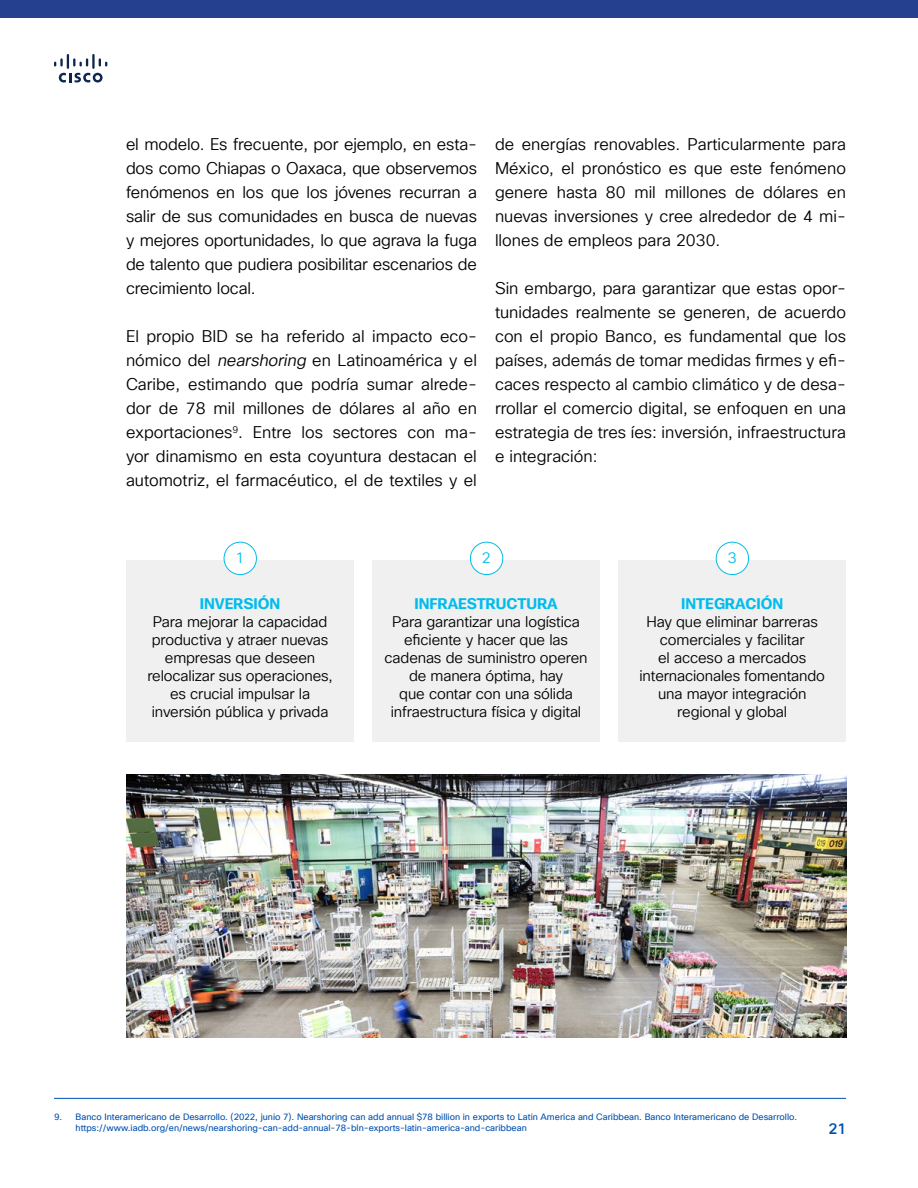
<style>
.page{position:relative;width:918px;height:1188px;background:#fff}
.page>*{position:absolute;margin:0;border:0;box-sizing:border-box;transform-origin:0 0}
.t1{font:16.5px/24px "Cisco Sans TT Light";color:#000;text-align:justify}
.t2{font:15px/18px "Cisco Sans TT Light";letter-spacing:-.01em;color:#000;text-align:center}
.t3{font:700 15px "Cisco Sans TT";color:#00bced}
.t4{font:15px "Cisco Sans TT Light";color:#00bced}
.t5{font:500 15px "Cisco Sans TT";color:#0051af}
.t6{font:9px/10.8px "Cisco Sans TT";color:#0051af}
.s1{font-style:italic}
</style>
<div class="page">
<svg style="left:54px;top:54px;width:53px;height:29px"></svg>
<hr style="left:54px;top:1098px;width:792px;height:1px;background:#0051af">
<div style="left:0;top:0;width:918px;height:18px;background:#25408f"></div>
<div style="left:126px;top:560px;width:228px;height:181px;background:#f0f0f0"></div>
<div style="left:372px;top:560px;width:228px;height:181px;background:#f0f0f0"></div>
<div style="left:618px;top:560px;width:228px;height:181px;background:#f0f0f0"></div>
<div style="left:224px;top:542px;width:32px;height:33px;background:#fff;border-radius:50%"></div>
<div style="left:224px;top:542px;width:33px;height:33px;border:1px solid #00bdeb;border-radius:50%"></div>
<div style="left:470px;top:542px;width:33px;height:33px;background:#fff;border-radius:50%"></div>
<div style="left:470px;top:542px;width:33px;height:33px;border:1px solid #00bdeb;border-radius:50%"></div>
<div style="left:716px;top:542px;width:33px;height:33px;background:#fff;border-radius:50%"></div>
<div style="left:716px;top:542px;width:33px;height:33px;border:1px solid #00bdeb;border-radius:50%"></div>
<img style="left:126px;top:774px;width:721px;height:264px">
<p class="t1" style="left:126px;top:133px;width:353px">el modelo. Es frecuente, por ejemplo, en esta&shy;dos como Chiapas o Oaxaca, que observemos fenómenos en los que los jóvenes recurran a salir de sus comunidades en busca de nuevas y mejores oportunidades, lo que agrava la fuga de talento que pudiera posibilitar escenarios de crecimiento local.</p>
<p class="t1" style="left:126px;top:325px;width:353px">El propio BID se ha referido al impacto eco&shy;nómico del <span class="s1">nearshoring</span> en Latinoamérica y el Caribe, estimando que podría sumar alrede&shy;dor de 78 mil millones de dólares al año en exportaciones<sup>9</sup>. Entre los sectores con ma&shy;yor dinamismo en esta coyuntura destacan el automotriz, el farmacéutico, el de textiles y el</p>
<p class="t1" style="left:495px;top:133px;width:353px">de energías renovables. Particularmente para México, el pronóstico es que este fenómeno genere hasta 80 mil millones de dólares en nuevas inversiones y cree alrededor de 4 mi&shy;llones de empleos para 2030.</p>
<p class="t1" style="left:495px;top:277px;width:353px">Sin embargo, para garantizar que estas opor&shy;tunidades realmente se generen, de acuerdo con el propio Banco, es fundamental que los países, además de tomar medidas firmes y efi&shy;caces respecto al cambio climático y de desa&shy;rrollar el comercio digital, se enfoquen en una estrategia de tres íes: inversión, infraestructura e integración:</p>
<p class="t4" style="left:236px;top:548px;width:10px">1</p>
<p class="t4" style="left:482px;top:548px;width:10px">2</p>
<p class="t4" style="left:728px;top:548px;width:10px">3</p>
<p class="t3" style="left:200px;top:594px;width:82px">INVERSIÓN</p>
<p class="t2" style="left:147px;top:613px;width:187px">Para mejorar la capacidad productiva y atraer nuevas empresas que deseen relocalizar sus operaciones, es crucial impulsar la inversión pública y privada</p>
<p class="t3" style="left:414px;top:594px;width:145px">INFRAESTRUCTURA</p>
<p class="t2" style="left:385px;top:613px;width:205px">Para garantizar una logística eficiente y hacer que las cadenas de suministro operen de manera óptima, hay<br>que contar con una sólida infraestructura física y digital</p>
<p class="t3" style="left:681px;top:594px;width:104px">INTEGRACIÓN</p>
<p class="t2" style="left:640px;top:613px;width:187px">Hay que eliminar barreras comerciales y facilitar<br>el acceso a mercados internacionales fomentando una mayor integración regional y global</p>
<p class="t6" style="left:76px;top:1112px;width:723px;text-indent:-22px">9. Banco Interamericano de Desarrollo. (2022, junio 7). Nearshoring can add annual $78 billion in exports to Latin America and Caribbean. Banco Interamericano de Desarrollo. https://www.iadb.org/en/news/nearshoring-can-add-annual-78-bln-exports-latin-america-and-caribbean</p>
<p class="t5" style="left:829px;top:1119px;width:19px">21</p>
</div>
